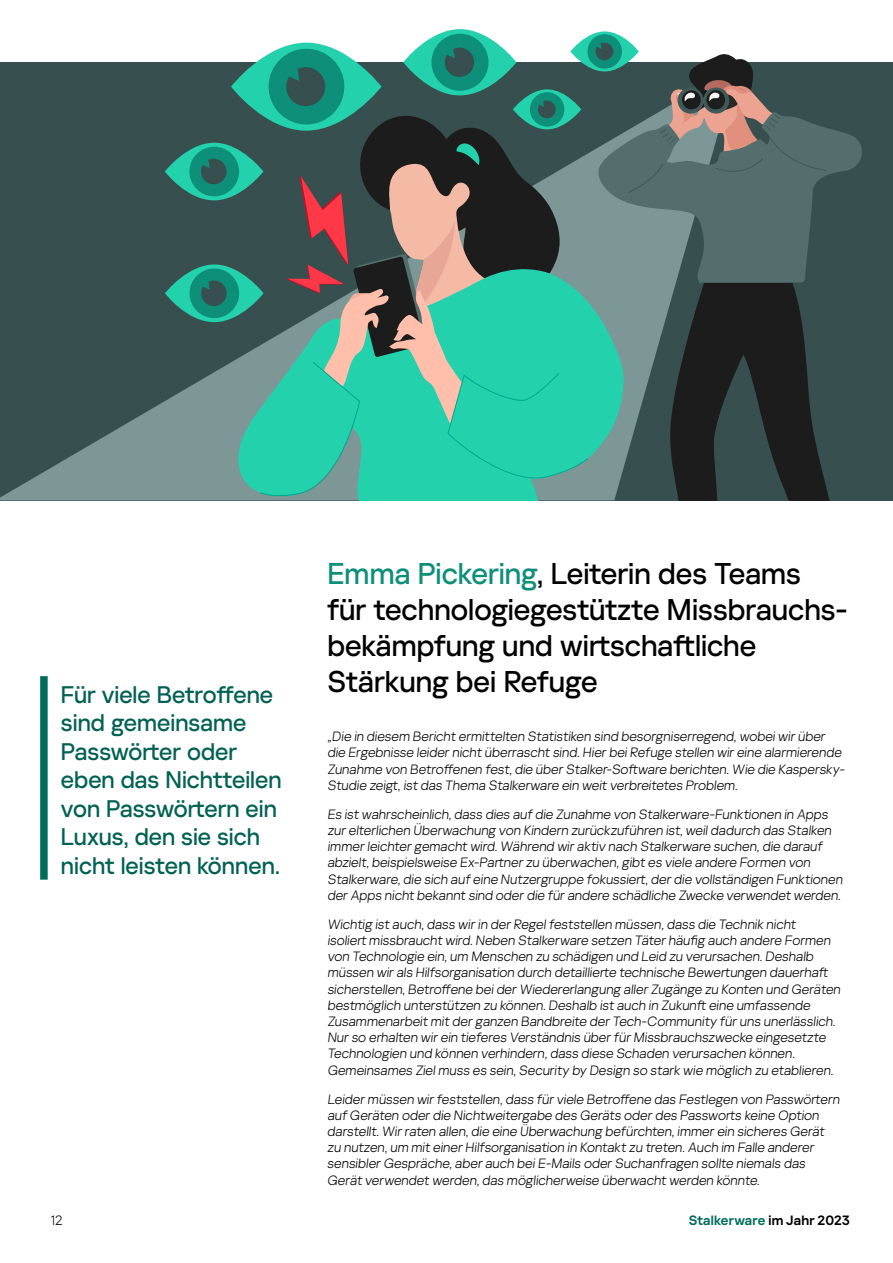
<style>
.page{position:relative;width:893px;height:1263px;background:#fff}
.page>*{position:absolute;margin:0;border:0;box-sizing:border-box;transform-origin:0 0}
.t1{font:500 30px/36px "Kaspersky Sans Display";color:#000}
.t2{font:500 24px/28.5px "Kaspersky Sans Display";color:#016153}
.t3{font:300 13.5px/16.2px "Kaspersky Sans Display";color:#000}
.t4{font:600 13.5px "Kaspersky Sans Display";letter-spacing:.015em;color:#006d5c}
.s1{color:#0d8f7a}
.s2{color:#000}
</style>
<div class="page">
<div style="left:0;top:62px;width:892px;height:438px;background:#384f4f"></div>
<svg style="left:0;top:94px;width:670px;height:406px"></svg>
<svg style="left:231px;top:43px;width:150px;height:88px;fill:#24d1ad"></svg>
<div style="left:269px;top:49px;width:75px;height:76px;background:#0d8f7a;border-radius:50%"></div>
<div style="left:286px;top:67px;width:39px;height:39px;background:#384f4f;border-radius:50%"></div>
<svg style="left:287px;top:68px;width:13px;height:13px"></svg>
<svg style="left:403px;top:29px;width:113px;height:66px;fill:#24d1ad"></svg>
<div style="left:431px;top:34px;width:57px;height:57px;background:#0d8f7a;border-radius:50%"></div>
<div style="left:445px;top:48px;width:29px;height:29px;background:#384f4f;border-radius:50%"></div>
<svg style="left:445px;top:48px;width:10px;height:10px"></svg>
<svg style="left:165px;top:143px;width:98px;height:57px"></svg>
<div style="left:189px;top:147px;width:50px;height:49px;background:#0d8f7a;border-radius:50%"></div>
<div style="left:201px;top:159px;width:26px;height:25px;background:#384f4f;border-radius:50%"></div>
<svg style="left:201px;top:159px;width:9px;height:9px"></svg>
<svg style="left:165px;top:264px;width:99px;height:58px"></svg>
<div style="left:190px;top:268px;width:49px;height:50px;background:#0d8f7a;border-radius:50%"></div>
<div style="left:201px;top:281px;width:26px;height:25px;background:#384f4f;border-radius:50%"></div>
<svg style="left:201px;top:281px;width:9px;height:9px"></svg>
<svg style="left:570px;top:31px;width:69px;height:40px"></svg>
<div style="left:587px;top:34px;width:35px;height:35px;background:#0d8f7a;border-radius:50%"></div>
<div style="left:595px;top:43px;width:18px;height:17px;background:#384f4f;border-radius:50%"></div>
<svg style="left:596px;top:43px;width:6px;height:6px"></svg>
<svg style="left:513px;top:89px;width:68px;height:40px"></svg>
<div style="left:530px;top:92px;width:34px;height:35px;background:#0d8f7a;border-radius:50%"></div>
<svg style="left:670px;top:285px;width:160px;height:215px"></svg>
<svg style="left:244px;top:269px;width:382px;height:231px;background:#53ad9e"></svg>
<svg style="left:596px;top:112px;width:266px;height:173px"></svg>
<svg style="left:627px;top:53px;width:200px;height:141px"></svg>
<svg style="left:231px;top:98px;width:358px;height:401px"></svg>
<div style="left:40px;top:676px;width:8px;height:204px;background:#006d5c"></div>
<h2 class="t2" style="left:61px;top:678px;width:222px">Für viele Betroffene sind gemeinsame<br>Passwörter oder eben das Nichtteilen von Passwörtern ein<br>Luxus, den sie sich nicht leisten können.</h2>
<h1 class="t1" style="left:327px;top:553px;width:522px"><span class="s1">Emma Pickering</span>, Leiterin des Teams<br>für technologiegestützte Missbrauchs&shy;bekämpfung und wirtschaftliche<br>Stärkung bei Refuge</h1>
<p class="t3" style="left:327px;top:728px;width:521px">„Die in diesem Bericht ermittelten Statistiken sind besorgniserregend, wobei wir über die Ergebnisse leider nicht überrascht sind. Hier bei Refuge stellen wir eine alarmierende Zunahme von Betroffenen fest, die über Stalker-Software berichten. Wie die Kaspersky-Studie zeigt, ist das Thema Stalkerware ein weit verbreitetes Problem.</p>
<p class="t3" style="left:327px;top:805px;width:519px">Es ist wahrscheinlich, dass dies auf die Zunahme von Stalkerware-Funktionen in Apps zur elterlichen Überwachung von Kindern zurückzuführen ist, weil dadurch das Stalken immer leichter gemacht wird. Während wir aktiv nach Stalkerware suchen, die darauf abzielt, beispielsweise Ex-Partner zu überwachen, gibt es viele andere Formen von Stalkerware, die sich auf eine Nutzergruppe fokussiert, der die vollständigen Funktionen der Apps nicht bekannt sind oder die für andere schädliche Zwecke verwendet werden.</p>
<p class="t3" style="left:327px;top:915px;width:517px">Wichtig ist auch, dass wir in der Regel feststellen müssen, dass die Technik nicht<br>isoliert missbraucht wird. Neben Stalkerware setzen Täter häufig auch andere Formen von Technologie ein, um Menschen zu schädigen und Leid zu verursachen. Deshalb müssen wir als Hilfsorganisation durch detaillierte technische Bewertungen dauerhaft sicherstellen, Betroffene bei der Wiedererlangung aller Zugänge zu Konten und Geräten bestmöglich unterstützen zu können. Deshalb ist auch in Zukunft eine umfassende Zusammenarbeit mit der ganzen Bandbreite der Tech-Community für uns unerlässlich.<br>Nur so erhalten wir ein tieferes Verständnis über für Missbrauchszwecke eingesetzte Technologien und können verhindern, dass diese Schaden verursachen können.<br>Gemeinsames Ziel muss es sein, Security by Design so stark wie möglich zu etablieren.</p>
<p class="t3" style="left:327px;top:1090px;width:516px">Leider müssen wir feststellen, dass für viele Betroffene das Festlegen von Passwörtern auf Geräten oder die Nichtweitergabe des Geräts oder des Passworts keine Option darstellt. Wir raten allen, die eine Überwachung befürchten, immer ein sicheres Gerät zu nutzen, um mit einer Hilfsorganisation in Kontakt zu treten. Auch im Falle anderer sensibler Gespräche, aber auch bei E-Mails oder Suchanfragen sollte niemals das Gerät verwendet werden, das möglicherweise überwacht werden könnte.</p>
<p class="t3" style="left:51px;top:1211px;width:13px">12</p>
<p class="t4" style="left:689px;top:1210px;width:163px">Stalkerware <span class="s2">im Jahr 2023</span></p>
</div>
